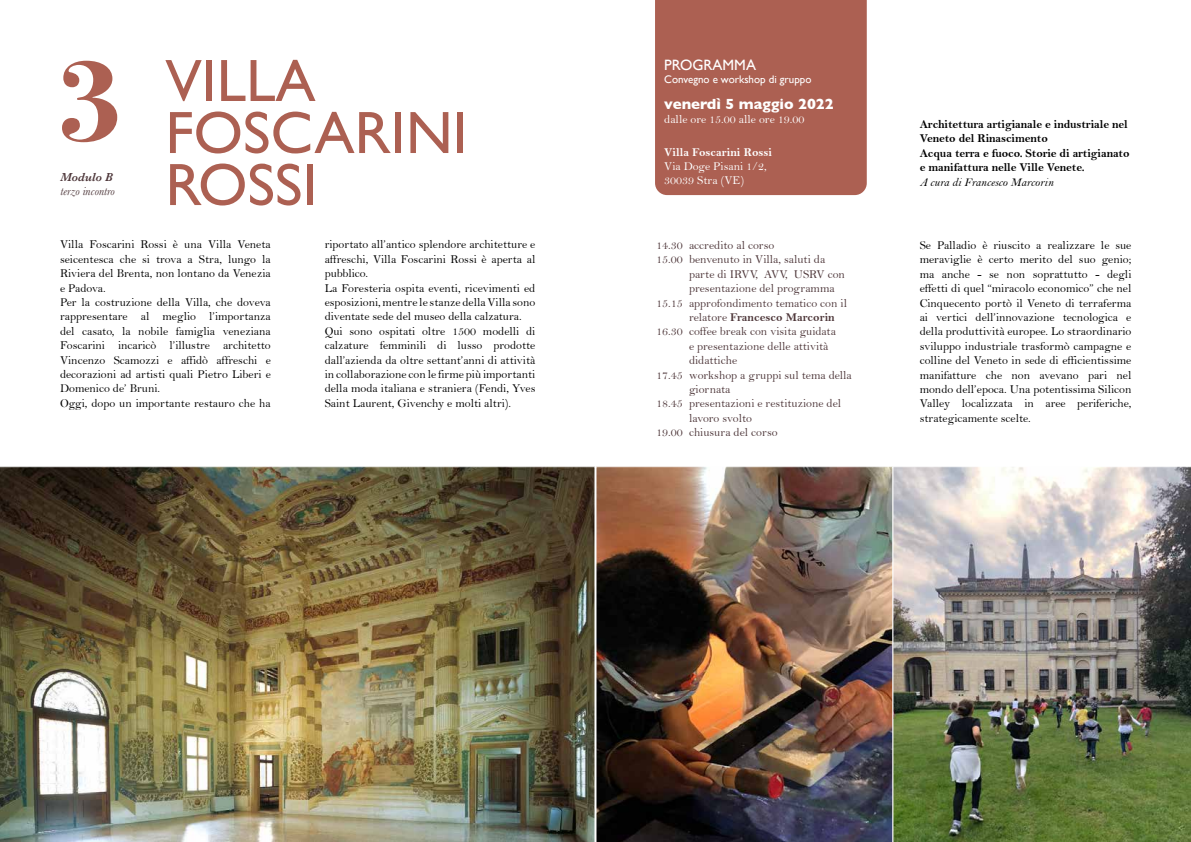
<style>
.page{position:relative;width:1191px;height:842px;background:#fff}
.page>*{position:absolute;margin:0;border:0;box-sizing:border-box;transform-origin:0 0}
.t1{font:700 120px "Bodoni Svty Two ITCTT";color:#ac6052}
.t2{font:60px/52px "Gill Sans";color:#ac6052}
.t3{font:700 15px "Gill Sans";color:#fff}
.t4{font:15px "Gill Sans";color:#fff}
.t5{font:12px/14.4px "Bell";color:#000}
.t6{font:12px "Bell";color:#4e373a}
.t7{font:12px/14.4px "Bell MT Bold";letter-spacing:-.01em;color:#000}
.t8{font:12px/14.4px "Bell";color:#fff}
.t9{font:12px "Bell MT Bold";color:#4e373a}
.t10{font:12px "Bell MT Italic";color:#000}
.t11{font:12px "Bell MT Bold";color:#fff}
.t12{font:italic 12px "Baskerville";color:#4e373a}
.t13{font:italic 600 12px "Baskerville";color:#4e373a}
.t14{font:11px "Gill Sans";color:#fff}
.s1{font-family:"Bell"}
</style>
<div class="page">
<img style="left:0;top:466px;width:595px;height:376px">
<div style="left:655px;top:0;width:211px;height:195px;background:#ac6052"></div>
<img style="left:893px;top:466px;width:298px;height:376px">
<img style="left:596px;top:466px;width:297px;height:376px">
<h1 class="t1" style="left:56px;top:1px;width:69px">3</h1>
<p class="t13" style="left:60px;top:169px;width:54px">Modulo B</p>
<p class="t12" style="left:60px;top:183px;width:56px">terzo incontro</p>
<h2 class="t2" style="left:165px;top:54px;width:304px">VILLA<br>FOSCARINI<br>ROSSI</h2>
<p class="t4" style="left:664px;top:56px;width:93px">PROGRAMMA</p>
<p class="t14" style="left:664px;top:73px;width:149px">Convegno e workshop di gruppo</p>
<p class="t3" style="left:664px;top:92px;width:171px">venerdì 5 maggio 2022</p>
<p class="t8" style="left:664px;top:112px;width:142px">dalle ore 15.00 alle ore 19.00</p>
<p class="t11" style="left:664px;top:145px;width:109px">Villa Foscarini Rossi</p>
<p class="t8" style="left:664px;top:159px;width:104px">Via Doge Pisani 1/2,<br>30039 Stra (VE)</p>
<p class="t5" style="left:60px;top:237px;width:212px">Villa Foscarini Rossi è una Villa Veneta seicentesca che si trova a Stra, lungo la Riviera del Brenta, non lontano da Venezia e Padova.<br>Per la costruzione della Villa, che doveva rappresentare al meglio l’importanza del casato, la nobile famiglia veneziana Foscarini incaricò l’illustre architetto Vincenzo Scamozzi e affidò affreschi e decorazioni ad artisti quali Pietro Liberi e Domenico de’ Bruni.<br>Oggi, dopo un importante restauro che ha</p>
<p class="t5" style="left:325px;top:237px;width:212px">riportato all’antico splendore architetture e affreschi, Villa Foscarini Rossi è aperta al pubblico.<br>La Foresteria ospita eventi, ricevimenti ed esposizioni, mentre le stanze della Villa sono diventate sede del museo della calzatura.<br>Qui sono ospitati oltre 1500 modelli di calzature femminili di lusso prodotte dall’azienda da oltre settant’anni di attività in collaborazione con le firme più importanti della moda italiana e straniera (Fendi, Yves Saint Laurent, Givenchy e molti altri).</p>
<p class="t6" style="left:656px;top:238px;width:120px">14.30 accredito al corso</p>
<p class="t6" style="left:656px;top:252px;width:171px">15.00 benvenuto in Villa, saluti da</p>
<p class="t6" style="left:689px;top:267px;width:157px">parte di IRVV, AVV, USRV con</p>
<p class="t6" style="left:689px;top:281px;width:147px">presentazione del programma</p>
<p class="t6" style="left:656px;top:296px;width:192px">15.15 approfondimento tematico con il</p>
<p class="t9" style="left:689px;top:310px;width:147px"><span class="s1">relatore</span> Francesco Marcorin</p>
<p class="t6" style="left:656px;top:324px;width:181px">16.30 coffee break con visita guidata</p>
<p class="t6" style="left:689px;top:339px;width:141px">e presentazione delle attività</p>
<p class="t6" style="left:689px;top:353px;width:50px">didattiche</p>
<p class="t6" style="left:656px;top:368px;width:197px">17.45 workshop a gruppi sul tema della</p>
<p class="t6" style="left:689px;top:382px;width:43px">giornata</p>
<p class="t6" style="left:656px;top:396px;width:187px">18.45 presentazioni e restituzione del</p>
<p class="t6" style="left:689px;top:411px;width:65px">lavoro svolto</p>
<p class="t6" style="left:656px;top:425px;width:123px">19.00 chiusura del corso</p>
<p class="t7" style="left:919px;top:117px;width:211px">Architettura artigianale e industriale nel Veneto del Rinascimento<br>Acqua terra e fuoco. Storie di artigianato e manifattura nelle Ville Venete.</p>
<p class="t10" style="left:919px;top:175px;width:135px">A cura di Francesco Marcorin</p>
<p class="t5" style="left:919px;top:238px;width:213px;text-align:justify">Se Palladio è riuscito a realizzare le sue meraviglie è certo merito del suo genio; ma anche - se non soprattutto - degli effetti di quel “miracolo economico” che nel Cinquecento portò il Veneto di terraferma ai vertici dell’innovazione tecnologica e della produttività europee. Lo straordinario sviluppo industriale trasformò campagne e colline del Veneto in sede di efficientissime manifatture che non avevano pari nel mondo dell’epoca. Una potentissima Silicon Valley localizzata in aree periferiche, strategicamente scelte.</p>
</div>
